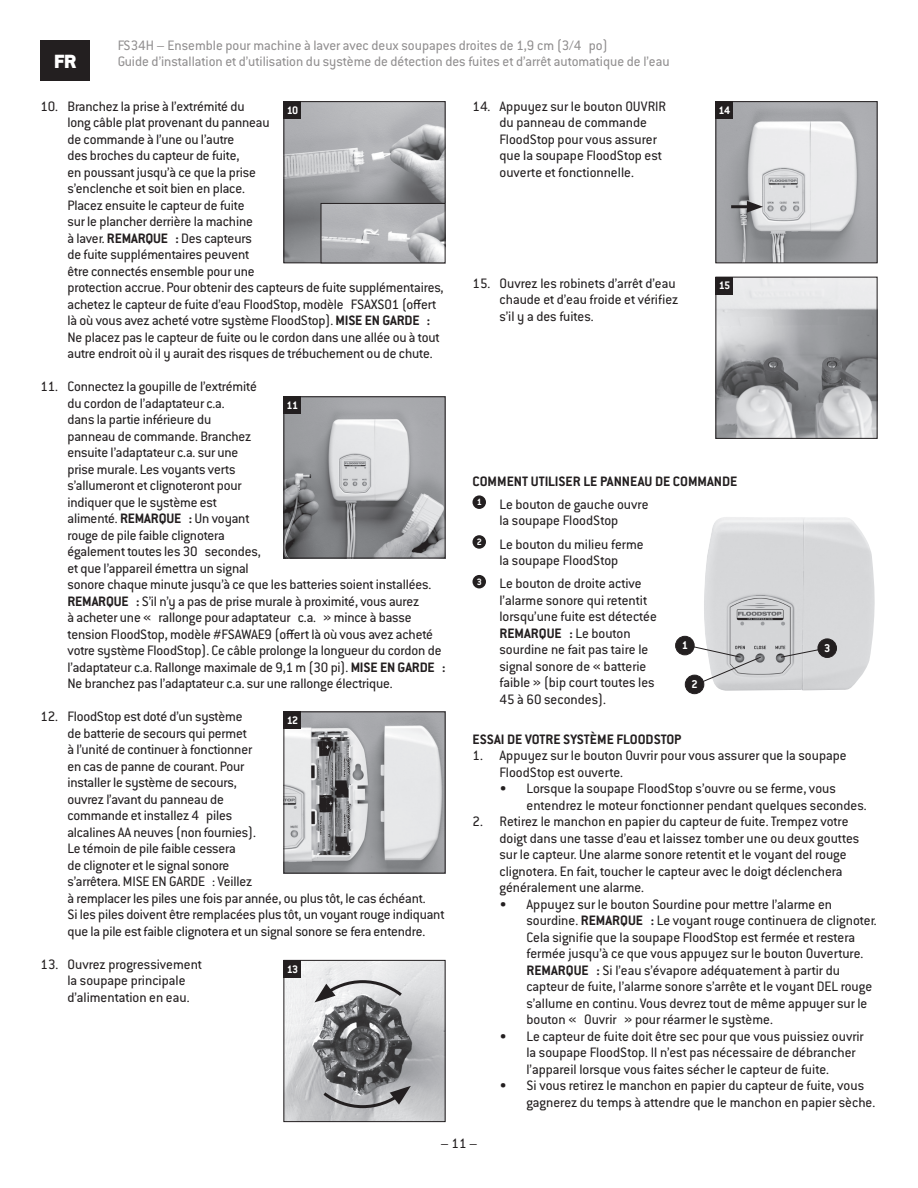
<style>
.page{position:relative;width:918px;height:1188px;background:#fff}
.page>*{position:absolute;margin:0;border:0;box-sizing:border-box;transform-origin:0 0}
.Body_Copy{font:900 21px "Conduit ITC Std";color:#fff}
.Body_Copy_with_Numbers{font:15px/16.5px "Conduit ITC Std";letter-spacing:-.01em;color:#231f20}
.Header_with_Line{font:700 15px "Conduit ITC Std";color:#231f20}
.t1{font:700 12.45px "Conduit ITC Std";color:#fff}
.t2{font:700 12px "Conduit ITC Std";letter-spacing:-.05em;color:#fff}
.t3{font:700 10.05px "Conduit ITC Std";color:#fff}
.s1{font-weight:700}
</style>
<div class="page">
<div style="left:472px;top:495px;width:14px;height:14px;background:#231f20;border-radius:50%"></div>
<div style="left:472px;top:535px;width:14px;height:14px;background:#231f20;border-radius:50%"></div>
<div style="left:472px;top:575px;width:14px;height:13px;background:#231f20;border-radius:50%"></div>
<div style="left:40px;top:40px;width:50px;height:41px;background:#231f20"></div>
<img style="left:286px;top:103px;width:158px;height:158px">
<div style="left:284px;top:101px;width:162px;height:162px;border:1px solid #231f20"></div>
<img style="left:323px;top:205px;width:121px;height:56px">
<div style="left:321px;top:203px;width:125px;height:60px;border:1px solid #231f20"></div>
<div style="left:284px;top:101px;width:17px;height:18px;background:#231f20"></div>
<img style="left:286px;top:398px;width:158px;height:158px">
<div style="left:284px;top:396px;width:162px;height:162px;border:1px solid #231f20"></div>
<div style="left:284px;top:396px;width:17px;height:18px;background:#231f20"></div>
<img style="left:286px;top:713px;width:158px;height:158px">
<div style="left:284px;top:711px;width:162px;height:162px;border:1px solid #231f20"></div>
<div style="left:284px;top:711px;width:17px;height:18px;background:#231f20"></div>
<img style="left:718px;top:103px;width:158px;height:158px">
<div style="left:716px;top:101px;width:162px;height:162px;border:1px solid #231f20"></div>
<div style="left:716px;top:101px;width:17px;height:18px;background:#231f20"></div>
<hr style="left:731px;top:205px;width:22px;height:3px;background:#231f20">
<svg style="left:747px;top:201px;width:16px;height:12px"></svg>
<img style="left:702px;top:517px;width:173px;height:174px">
<svg style="left:780px;top:647px;width:44px;height:11px"></svg>
<svg style="left:687px;top:645px;width:75px;height:40px"></svg>
<div style="left:676px;top:636px;width:18px;height:19px;background:#231f20;border-radius:50%"></div>
<div style="left:675px;top:636px;width:20px;height:19px;border:1px solid #231f20;border-radius:50%"></div>
<div style="left:685px;top:675px;width:19px;height:19px;background:#231f20;border-radius:50%"></div>
<div style="left:685px;top:675px;width:19px;height:19px;border:1px solid #231f20;border-radius:50%"></div>
<div style="left:818px;top:639px;width:19px;height:18px;background:#231f20;border-radius:50%"></div>
<div style="left:818px;top:639px;width:19px;height:19px;border:1px solid #231f20;border-radius:50%"></div>
<img style="left:286px;top:962px;width:158px;height:158px">
<div style="left:284px;top:960px;width:162px;height:162px;border:1px solid #231f20"></div>
<div style="left:284px;top:960px;width:17px;height:18px;background:#231f20"></div>
<svg style="left:314px;top:979px;width:97px;height:131px;background:#8a8b8d"></svg>
<img style="left:718px;top:279px;width:158px;height:158px">
<div style="left:716px;top:277px;width:162px;height:162px;border:1px solid #231f20"></div>
<div style="left:716px;top:277px;width:17px;height:18px;background:#231f20"></div>
<p class="Body_Copy_with_Numbers" style="left:117px;top:37px;width:554px">FS34H – Ensemble pour machine à laver avec deux soupapes droites de 1,9 cm (3/4 po)<br>Guide d’installation et d’utilisation du système de détection des fuites et d’arrêt automatique de l’eau</p>
<p class="t2" style="left:287px;top:103px;width:13px">10</p>
<p class="Body_Copy" style="left:54px;top:49px;width:24px">FR</p>
<p class="Body_Copy_with_Numbers" style="left:68px;top:97px;width:378px;text-indent:-27px">10. Branchez la prise à l’extrémité du<br>long câble plat provenant du panneau<br>de commande à l’une ou l’autre<br>des broches du capteur de fuite,<br>en poussant jusqu’à ce que la prise<br>s’enclenche et soit bien en place.<br>Placez ensuite le capteur de fuite<br>sur le plancher derrière la machine<br>à laver. <span class="s1">REMARQUE :</span> Des capteurs<br>de fuite supplémentaires peuvent<br>être connectés ensemble pour une<br>protection accrue. Pour obtenir des capteurs de fuite supplémentaires, achetez le capteur de fuite d’eau FloodStop, modèle FSAXS01 (offert là où vous avez acheté votre système FloodStop). <span class="s1">MISE EN GARDE :<br></span>Ne placez pas le capteur de fuite ou le cordon dans une allée ou à tout autre endroit où il y aurait des risques de trébuchement ou de chute.</p>
<p class="Body_Copy_with_Numbers" style="left:68px;top:378px;width:379px;text-indent:-27px">11. Connectez la goupille de l’extrémité<br>du cordon de l’adaptateur c.a.<br>dans la partie inférieure du<br>panneau de commande. Branchez<br>ensuite l’adaptateur c.a. sur une<br>prise murale. Les voyants verts<br>s’allumeront et clignoteront pour<br>indiquer que le système est<br>alimenté. <span class="s1">REMARQUE :</span> Un voyant<br>rouge de pile faible clignotera<br>également toutes les 30 secondes,<br>et que l’appareil émettra un signal<br>sonore chaque minute jusqu’à ce que les batteries soient installées.<br><span class="s1">REMARQUE :</span> S’il n’y a pas de prise murale à proximité, vous aurez<br>à acheter une « rallonge pour adaptateur c.a. » mince à basse tension FloodStop, modèle #FSAWAE9 (offert là où vous avez acheté votre système FloodStop). Ce câble prolonge la longueur du cordon de l’adaptateur c.a. Rallonge maximale de 9,1 m (30 pi). <span class="s1">MISE EN GARDE :<br></span>Ne branchez pas l’adaptateur c.a. sur une rallonge électrique.</p>
<p class="Body_Copy_with_Numbers" style="left:68px;top:708px;width:378px;text-indent:-27px">12. FloodStop est doté d’un système<br>de batterie de secours qui permet<br>à l’unité de continuer à fonctionner<br>en cas de panne de courant. Pour<br>installer le système de secours,<br>ouvrez l’avant du panneau de<br>commande et installez 4 piles<br>alcalines AA neuves (non fournies).<br>Le témoin de pile faible cessera<br>de clignoter et le signal sonore<br>s’arrêtera. MISE EN GARDE : Veillez<br>à remplacer les piles une fois par année, ou plus tôt, le cas échéant.<br>Si les piles doivent être remplacées plus tôt, un voyant rouge indiquant que la pile est faible clignotera et un signal sonore se fera entendre.</p>
<p class="Body_Copy_with_Numbers" style="left:68px;top:955px;width:136px;text-indent:-27px">13. Ouvrez progressivement la soupape principale d’alimentation en eau.</p>
<p class="Body_Copy_with_Numbers" style="left:500px;top:97px;width:168px;text-indent:-27px">14. Appuyez sur le bouton OUVRIR du panneau de commande<br>FloodStop pour vous assurer que la soupape FloodStop est ouverte et fonctionnelle.</p>
<p class="t2" style="left:719px;top:103px;width:13px">14</p>
<p class="Body_Copy_with_Numbers" style="left:500px;top:274px;width:180px;text-indent:-27px">15. Ouvrez les robinets d’arrêt d’eau chaude et d’eau froide et vérifiez s’il y a des fuites.</p>
<p class="t2" style="left:719px;top:278px;width:13px">15</p>
<p class="t2" style="left:287px;top:398px;width:13px">11</p>
<p class="Header_with_Line" style="left:472px;top:472px;width:266px">COMMENT UTILISER LE PANNEAU DE COMMANDE</p>
<p class="t3" style="left:477px;top:496px;width:7px">1</p>
<p class="Body_Copy_with_Numbers" style="left:500px;top:496px;width:151px">Le bouton de gauche ouvre la soupape FloodStop</p>
<p class="t3" style="left:477px;top:536px;width:7px">2</p>
<p class="Body_Copy_with_Numbers" style="left:500px;top:535px;width:146px">Le bouton du milieu ferme la soupape FloodStop</p>
<p class="t3" style="left:477px;top:576px;width:7px">3</p>
<p class="Body_Copy_with_Numbers" style="left:500px;top:575px;width:159px">Le bouton de droite active l’alarme sonore qui retentit lorsqu’une fuite est détectée<br><span class="s1">REMARQUE :</span> Le bouton sourdine ne fait pas taire le signal sonore de « batterie faible » (bip court toutes les<br>45 à 60 secondes).</p>
<p class="Header_with_Line" style="left:472px;top:730px;width:211px">ESSAI DE VOTRE SYSTÈME FLOODSTOP</p>
<p class="Body_Copy_with_Numbers" style="left:500px;top:747px;width:349px;text-indent:-27px">1. Appuyez sur le bouton Ouvrir pour vous assurer que la soupape<br>FloodStop est ouverte.</p>
<p class="Body_Copy_with_Numbers" style="left:526px;top:780px;width:342px;text-indent:-27px">• Lorsque la soupape FloodStop s’ouvre ou se ferme, vous entendrez le moteur fonctionner pendant quelques secondes.</p>
<p class="Body_Copy_with_Numbers" style="left:500px;top:813px;width:361px;text-indent:-27px">2. Retirez le manchon en papier du capteur de fuite. Trempez votre doigt dans une tasse d’eau et laissez tomber une ou deux gouttes sur le capteur. Une alarme sonore retentit et le voyant del rouge clignotera. En fait, toucher le capteur avec le doigt déclenchera généralement une alarme.</p>
<p class="Body_Copy_with_Numbers" style="left:526px;top:895px;width:352px;text-indent:-27px">• Appuyez sur le bouton Sourdine pour mettre l’alarme en sourdine. <span class="s1">REMARQUE :</span> Le voyant rouge continuera de clignoter.<br>Cela signifie que la soupape FloodStop est fermée et restera fermée jusqu’à ce que vous appuyez sur le bouton Ouverture.</p>
<p class="Body_Copy_with_Numbers" style="left:526px;top:961px;width:347px"><span class="s1">REMARQUE :</span> Si l’eau s’évapore adéquatement à partir du capteur de fuite, l’alarme sonore s’arrête et le voyant DEL rouge s’allume en continu. Vous devrez tout de même appuyer sur le bouton « Ouvrir » pour réarmer le système.</p>
<p class="Body_Copy_with_Numbers" style="left:526px;top:1027px;width:339px;text-indent:-27px">• Le capteur de fuite doit être sec pour que vous puissiez ouvrir la soupape FloodStop. Il n’est pas nécessaire de débrancher l’appareil lorsque vous faites sécher le capteur de fuite.</p>
<p class="Body_Copy_with_Numbers" style="left:526px;top:1077px;width:350px;text-indent:-27px">• Si vous retirez le manchon en papier du capteur de fuite, vous gagnerez du temps à attendre que le manchon en papier sèche.</p>
<p class="t1" style="left:682px;top:638px;width:8px">1</p>
<p class="t1" style="left:824px;top:641px;width:8px">3</p>
<p class="t1" style="left:691px;top:677px;width:8px">2</p>
<p class="t2" style="left:287px;top:713px;width:13px">12</p>
<p class="t2" style="left:287px;top:962px;width:13px">13</p>
<p class="Body_Copy_with_Numbers" style="left:440px;top:1134px;width:39px">– 11 –</p>
</div>
